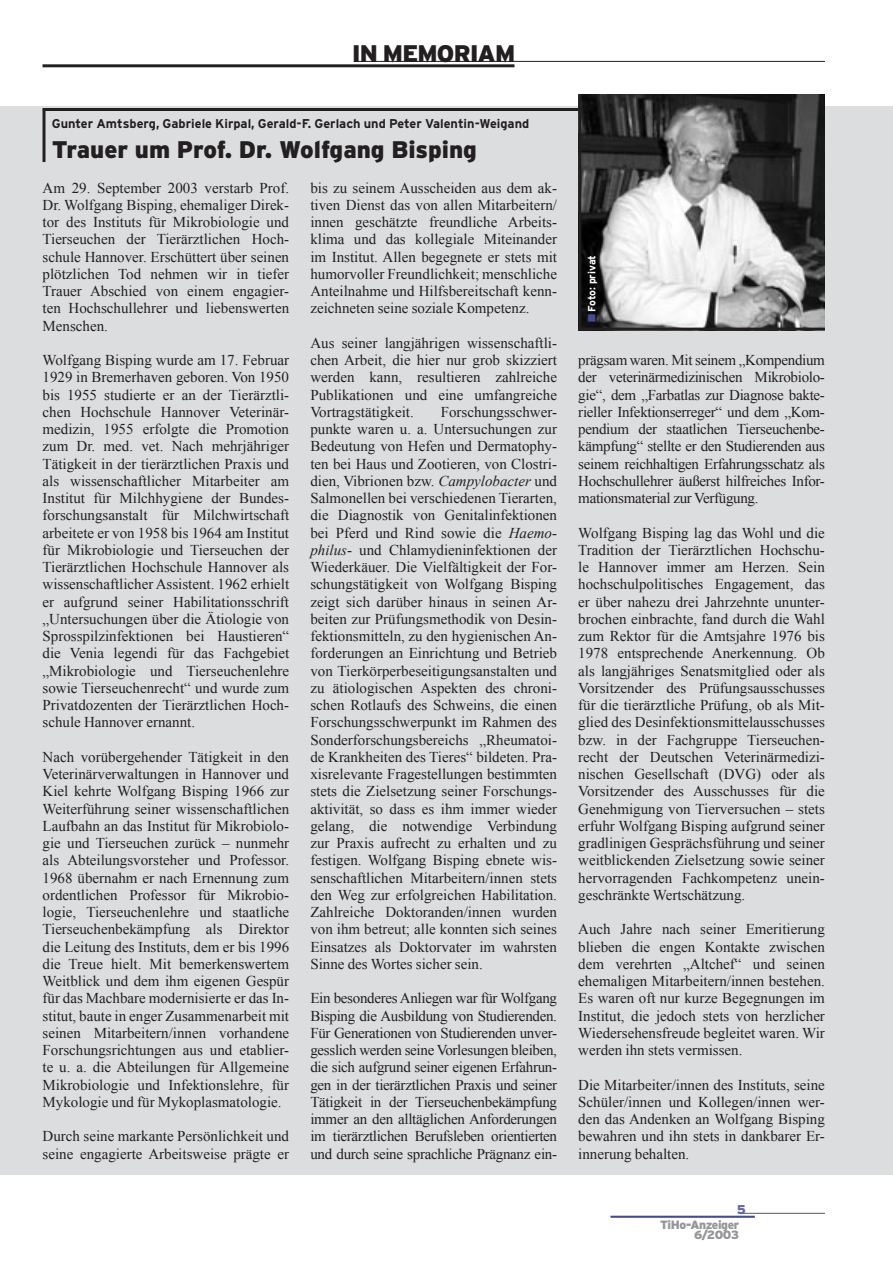
<style>
.page{position:relative;width:893px;height:1263px;background:#fff}
.page>*{position:absolute;margin:0;border:0;box-sizing:border-box;transform-origin:0 0}
.t1{font:900 24px "Interstate";color:#231f20}
.t2{font:900 24px "Interstate";letter-spacing:-.035em;color:#231f20}
.t3{font:15px/17.2px "Times New Roman";color:#231f20;text-align:justify}
.t4{font:700 12.75px "Interstate";color:#231f20}
.t5{font:900 12.75px "Interstate";color:#6366a8}
.t6{font:900 12px/10.5px "Interstate";letter-spacing:-.035em;color:#939598;text-align:right}
.t7{font:700 10.5px "Interstate";letter-spacing:-.005em;color:#fff}
.s1{font-style:italic}
</style>
<div class="page">
<div style="left:0;top:106px;width:893px;height:1068px;background:#dcdddf"></div>
<hr style="left:740px;top:1213px;width:85px;height:1px;background:#57585a">
<hr style="left:610px;top:1216px;width:145px;height:2px;background:#444c99">
<hr style="left:354px;top:61px;width:471px;height:1px;background:#231f20">
<hr style="left:43px;top:64px;width:471px;height:3px;background:#231f20">
<hr style="left:43px;top:108px;width:536px;height:3px;background:#231f20">
<hr style="left:43px;top:108px;width:2px;height:54px;background:#231f20">
<img style="left:581px;top:95px;width:244px;height:233px">
<hr style="left:578px;top:95px;width:3px;height:236px;background:#231f20">
<hr style="left:579px;top:328px;width:246px;height:3px;background:#231f20">
<svg style="left:588px;top:314px;width:7px;height:8px"></svg>
<h1 class="t2" style="left:352px;top:40px;width:165px">IN MEMORIAM</h1>
<p class="t4" style="left:52px;top:116px;width:479px">Gunter Amtsberg, Gabriele Kirpal, Gerald-F. Gerlach und Peter Valentin-Weigand</p>
<h1 class="t1" style="left:52px;top:136px;width:427px">Trauer um Prof. Dr. Wolfgang Bisping</h1>
<p class="t3" style="left:43px;top:179px;width:248px">Am 29. September 2003 verstarb Prof.<br>Dr. Wolfgang Bisping, ehemaliger Direk&shy;tor des Instituts für Mikrobiologie und Tierseuchen der Tierärztlichen Hoch&shy;schule Hannover. Erschüttert über seinen plötzlichen Tod nehmen wir in tiefer Trauer Abschied von einem engagier&shy;ten Hochschullehrer und liebenswerten Menschen.</p>
<p class="t3" style="left:43px;top:351px;width:248px">Wolfgang Bisping wurde am 17. Februar 1929 in Bremerhaven geboren. Von 1950 bis 1955 studierte er an der Tierärztli&shy;chen Hochschule Hannover Veterinär&shy;medizin, 1955 erfolgte die Promotion zum Dr. med. vet. Nach mehrjähriger Tätigkeit in der tierärztlichen Praxis und als wissenschaftlicher Mitarbeiter am Institut für Milchhygiene der Bundes&shy;forschungsanstalt für Milchwirtschaft arbeitete er von 1958 bis 1964 am Institut für Mikrobiologie und Tierseuchen der Tierärztlichen Hochschule Hannover als wissenschaftlicher Assistent. 1962 erhielt er aufgrund seiner Habilitationsschrift „Untersuchungen über die Ätiologie von Sprosspilzinfektionen bei Haustieren“ die Venia legendi für das Fachgebiet „Mikrobiologie und Tierseuchenlehre sowie Tierseuchenrecht“ und wurde zum Privatdozenten der Tierärztlichen Hoch&shy;schule Hannover ernannt.</p>
<p class="t3" style="left:43px;top:748px;width:248px">Nach vorübergehender Tätigkeit in den Veterinärverwaltungen in Hannover und Kiel kehrte Wolfgang Bisping 1966 zur Weiterführung seiner wissenschaftlichen Laufbahn an das Institut für Mikrobiolo&shy;gie und Tierseuchen zurück – nunmehr als Abteilungsvorsteher und Professor.<br>1968 übernahm er nach Ernennung zum ordentlichen Professor für Mikrobio&shy;logie, Tierseuchenlehre und staatliche Tierseuchenbekämpfung als Direktor die Leitung des Instituts, dem er bis 1996 die Treue hielt. Mit bemerkenswertem Weitblick und dem ihm eigenen Gespür für das Machbare modernisierte er das In&shy;stitut, baute in enger Zusammenarbeit mit seinen Mitarbeitern/innen vorhandene Forschungsrichtungen aus und etablier&shy;te u. a. die Abteilungen für Allgemeine Mikrobiologie und Infektionslehre, für Mykologie und für Mykoplasmatologie.</p>
<p class="t3" style="left:43px;top:1127px;width:248px">Durch seine markante Persönlichkeit und seine engagierte Arbeitsweise prägte er</p>
<p class="t3" style="left:310px;top:179px;width:248px">bis zu seinem Ausscheiden aus dem ak&shy;tiven Dienst das von allen Mitarbeitern/ innen geschätzte freundliche Arbeits&shy;klima und das kollegiale Miteinander im Institut. Allen begegnete er stets mit humorvoller Freundlichkeit; menschliche Anteilnahme und Hilfsbereitschaft kenn&shy;zeichneten seine soziale Kompetenz.</p>
<p class="t3" style="left:310px;top:334px;width:248px">Aus seiner langjährigen wissenschaftli&shy;chen Arbeit, die hier nur grob skizziert werden kann, resultieren zahlreiche Publikationen und eine umfangreiche Vortragstätigkeit.</p>
<p class="t3" style="left:310px;top:403px;width:248px;text-indent:130px">Forschungsschwer&shy;punkte waren u. a. Untersuchungen zur Bedeutung von Hefen und Dermatophy&shy;ten bei Haus und Zootieren, von Clostri&shy;dien, Vibrionen bzw. <span class="s1">Campylobacter</span> und Salmonellen bei verschiedenen Tierarten, die Diagnostik von Genitalinfektionen bei Pferd und Rind sowie die <span class="s1">Haemo&shy;philus</span>- und Chlamydieninfektionen der Wiederkäuer. Die Vielfältigkeit der For&shy;schungstätigkeit von Wolfgang Bisping zeigt sich darüber hinaus in seinen Ar&shy;beiten zur Prüfungsmethodik von Desin&shy;fektionsmitteln, zu den hygienischen An&shy;forderungen an Einrichtung und Betrieb von Tierkörperbeseitigungsanstalten und zu ätiologischen Aspekten des chroni&shy;schen Rotlaufs des Schweins, die einen Forschungsschwerpunkt im Rahmen des Sonderforschungsbereichs „Rheumatoi&shy;de Krankheiten des Tieres“ bildeten. Pra&shy;xisrelevante Fragestellungen bestimmten stets die Zielsetzung seiner Forschungs&shy;aktivität, so dass es ihm immer wieder gelang, die notwendige Verbindung zur Praxis aufrecht zu erhalten und zu festigen. Wolfgang Bisping ebnete wis&shy;senschaftlichen Mitarbeitern/innen stets den Weg zur erfolgreichen Habilitation.<br>Zahlreiche Doktoranden/innen wurden von ihm betreut; alle konnten sich seines Einsatzes als Doktorvater im wahrsten Sinne des Wortes sicher sein.</p>
<p class="t3" style="left:310px;top:989px;width:248px">Ein besonderes Anliegen war für Wolfgang Bisping die Ausbildung von Studierenden.<br>Für Generationen von Studierenden unver&shy;gesslich werden seine Vorlesungen bleiben, die sich aufgrund seiner eigenen Erfahrun&shy;gen in der tierärztlichen Praxis und seiner Tätigkeit in der Tierseuchenbekämpfung immer an den alltäglichen Anforderungen im tierärztlichen Berufsleben orientierten und durch seine sprachliche Prägnanz ein-</p>
<p class="t7" style="left:586px;top:311px;width:58px;rotate:-90deg">Foto: privat</p>
<p class="t3" style="left:578px;top:351px;width:248px">prägsam waren. Mit seinem „Kompendium der veterinärmedizinischen Mikrobiolo&shy;gie“, dem „Farbatlas zur Diagnose bakte&shy;rieller Infektionserreger“ und dem „Kom&shy;pendium der staatlichen Tierseuchenbe&shy;kämpfung“ stellte er den Studierenden aus seinem reichhaltigen Erfahrungsschatz als Hochschullehrer äußerst hilfreiches Infor&shy;mationsmaterial zur Verfügung.</p>
<p class="t3" style="left:578px;top:524px;width:248px">Wolfgang Bisping lag das Wohl und die Tradition der Tierärztlichen Hochschu&shy;le Hannover immer am Herzen. Sein hochschulpolitisches Engagement, das er über nahezu drei Jahrzehnte ununter&shy;brochen einbrachte, fand durch die Wahl zum Rektor für die Amtsjahre 1976 bis 1978 entsprechende Anerkennung. Ob als langjähriges Senatsmitglied oder als Vorsitzender des Prüfungsausschusses für die tierärztliche Prüfung, ob als Mit&shy;glied des Desinfektionsmittelausschusses bzw. in der Fachgruppe Tierseuchen&shy;recht der Deutschen Veterinärmedizi&shy;nischen Gesellschaft (DVG) oder als Vorsitzender des Ausschusses für die Genehmigung von Tierversuchen – stets erfuhr Wolfgang Bisping aufgrund seiner gradlinigen Gesprächsführung und seiner weitblickenden Zielsetzung sowie seiner hervorragenden Fachkompetenz unein&shy;geschränkte Wertschätzung.</p>
<p class="t3" style="left:578px;top:920px;width:248px">Auch Jahre nach seiner Emeritierung blieben die engen Kontakte zwischen dem verehrten „Altchef“ und seinen ehemaligen Mitarbeitern/innen bestehen.<br>Es waren oft nur kurze Begegnungen im Institut, die jedoch stets von herzlicher Wiedersehensfreude begleitet waren. Wir werden ihn stets vermissen.</p>
<p class="t3" style="left:578px;top:1076px;width:248px">Die Mitarbeiter/innen des Instituts, seine Schüler/innen und Kollegen/innen wer&shy;den das Andenken an Wolfgang Bisping bewahren und ihn stets in dankbarer Er&shy;innerung behalten.</p>
<p class="t5" style="left:737px;top:1202px;width:11px">5</p>
<p class="t6" style="left:660px;top:1219px;width:81px">TiHo-Anzeiger<br>6/2003</p>
</div>
